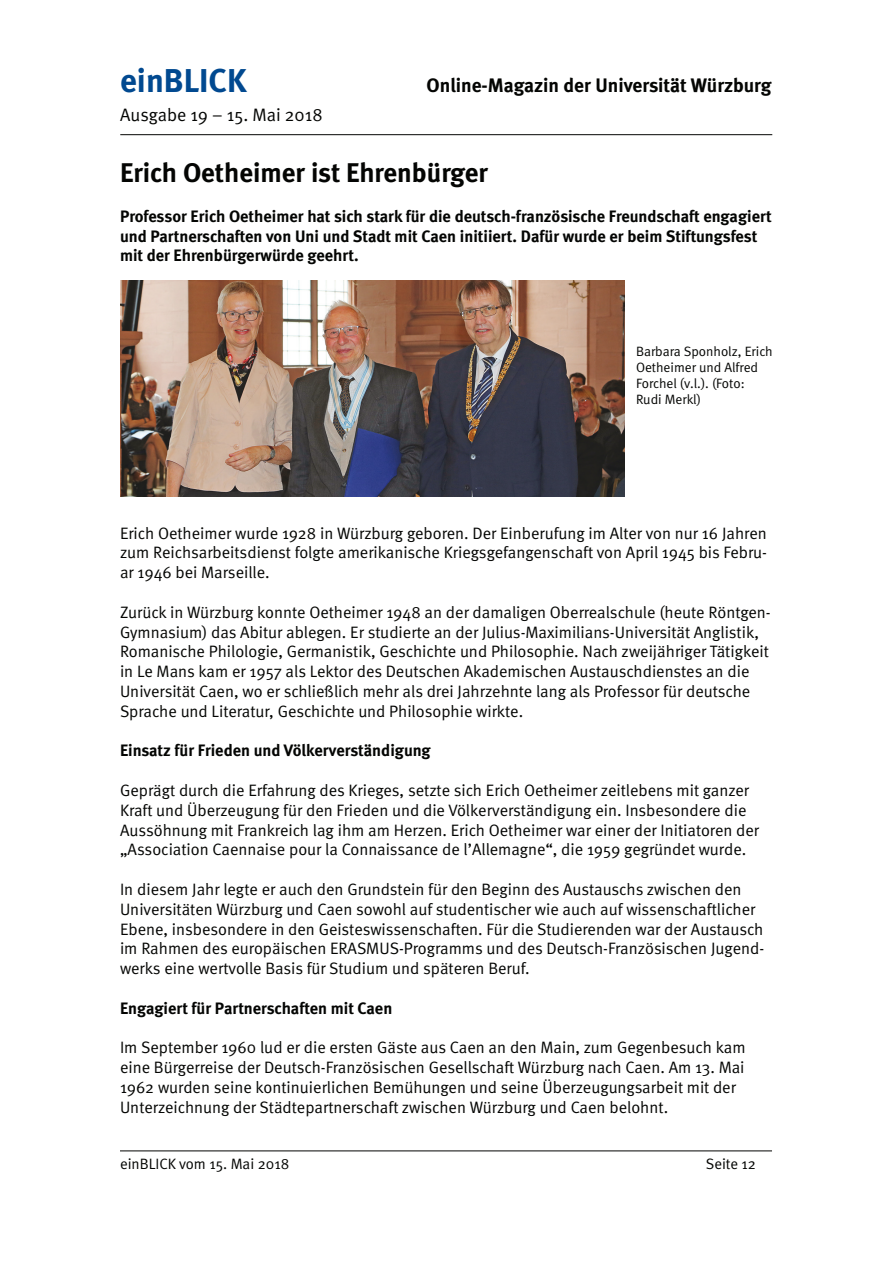
<style>
.page{position:relative;width:893px;height:1263px;background:#fff}
.page>*{position:absolute;margin:0;border:0;box-sizing:border-box;transform-origin:0 0}
.t1{font:700 33px "Meta";color:#014990}
.t2{font:700 27px "Meta";color:#040503}
.t3{font:700 19.5px "Meta";color:#040503}
.t4{font:18px "Meta Normal";color:#040503}
.t5{font:16.5px/19.8px "Meta Normal";color:#040503}
.t6{font:700 16.5px/19.8px "Meta";color:#040503}
.t7{font:15px "Meta Normal";color:#040503}
.t8{font:13.5px/16.2px "Meta Normal";color:#040503}
</style>
<div class="page">
<hr style="left:120px;top:134px;width:652px;height:1px;background:#040503">
<hr style="left:120px;top:1150px;width:652px;height:1px;background:#040503">
<img style="left:120px;top:280px;width:504px;height:216px">
<h1 class="t1" style="left:120px;top:61px;width:128px">einBLICK</h1>
<p class="t3" style="left:427px;top:74px;width:346px">Online-Magazin der Universität Würzburg</p>
<p class="t4" style="left:120px;top:105px;width:204px">Ausgabe 19 – 15. Mai 2018</p>
<h2 class="t2" style="left:120px;top:157px;width:369px">Erich Oetheimer ist Ehrenbürger</h2>
<p class="t6" style="left:120px;top:206px;width:653px">Professor Erich Oetheimer hat sich stark für die deutsch-französische Freundschaft engagiert und Partnerschaften von Uni und Stadt mit Caen initiiert. Dafür wurde er beim Stiftungsfest mit der Ehrenbürgerwürde geehrt.</p>
<p class="t8" style="left:636px;top:343px;width:138px">Barbara Sponholz, Erich<br>Oetheimer und Alfred<br>Forchel (v.l.). (Foto:<br>Rudi Merkl)</p>
<p class="t5" style="left:120px;top:523px;width:648px;text-align:justify">Erich Oetheimer wurde 1928 in Würzburg geboren. Der Einberufung im Alter von nur 16 Jahren zum Reichsarbeitsdienst folgte amerikanische Kriegsgefangenschaft von April 1945 bis Febru&shy;ar 1946 bei Marseille.</p>
<p class="t5" style="left:120px;top:602px;width:652px">Zurück in Würzburg konnte Oetheimer 1948 an der damaligen Oberrealschule (heute Röntgen-Gymnasium) das Abitur ablegen. Er studierte an der Julius-Maximilians-Universität Anglistik, Romanische Philologie, Germanistik, Geschichte und Philosophie. Nach zweijähriger Tätigkeit in Le Mans kam er 1957 als Lektor des Deutschen Akademischen Austauschdienstes an die Universität Caen, wo er schließlich mehr als drei Jahrzehnte lang als Professor für deutsche Sprache und Literatur, Geschichte und Philosophie wirkte.</p>
<p class="t6" style="left:120px;top:740px;width:312px">Einsatz für Frieden und Völkerverständigung</p>
<p class="t5" style="left:120px;top:780px;width:641px">Geprägt durch die Erfahrung des Krieges, setzte sich Erich Oetheimer zeitlebens mit ganzer Kraft und Überzeugung für den Frieden und die Völkerverständigung ein. Insbesondere die Aussöhnung mit Frankreich lag ihm am Herzen. Erich Oetheimer war einer der Initiatoren der „Association Caennaise pour la Connaissance de l’Allemagne“, die 1959 gegründet wurde.</p>
<p class="t5" style="left:120px;top:879px;width:646px">In diesem Jahr legte er auch den Grundstein für den Beginn des Austauschs zwischen den Universitäten Würzburg und Caen sowohl auf studentischer wie auch auf wissenschaftlicher Ebene, insbesondere in den Geisteswissenschaften. Für die Studierenden war der Austausch im Rahmen des europäischen ERASMUS-Programms und des Deutsch-Französischen Jugend&shy;werks eine wertvolle Basis für Studium und späteren Beruf.</p>
<p class="t6" style="left:120px;top:998px;width:274px">Engagiert für Partnerschaften mit Caen</p>
<p class="t5" style="left:120px;top:1037px;width:627px">Im September 1960 lud er die ersten Gäste aus Caen an den Main, zum Gegenbesuch kam eine Bürgerreise der Deutsch-Französischen Gesellschaft Würzburg nach Caen. Am 13. Mai 1962 wurden seine kontinuierlichen Bemühungen und seine Überzeugungsarbeit mit der Unterzeichnung der Städtepartnerschaft zwischen Würzburg und Caen belohnt.</p>
<p class="t7" style="left:120px;top:1155px;width:171px">einBLICK vom 15. Mai 2018</p>
<p class="t7" style="left:706px;top:1155px;width:52px">Seite 12</p>
</div>
